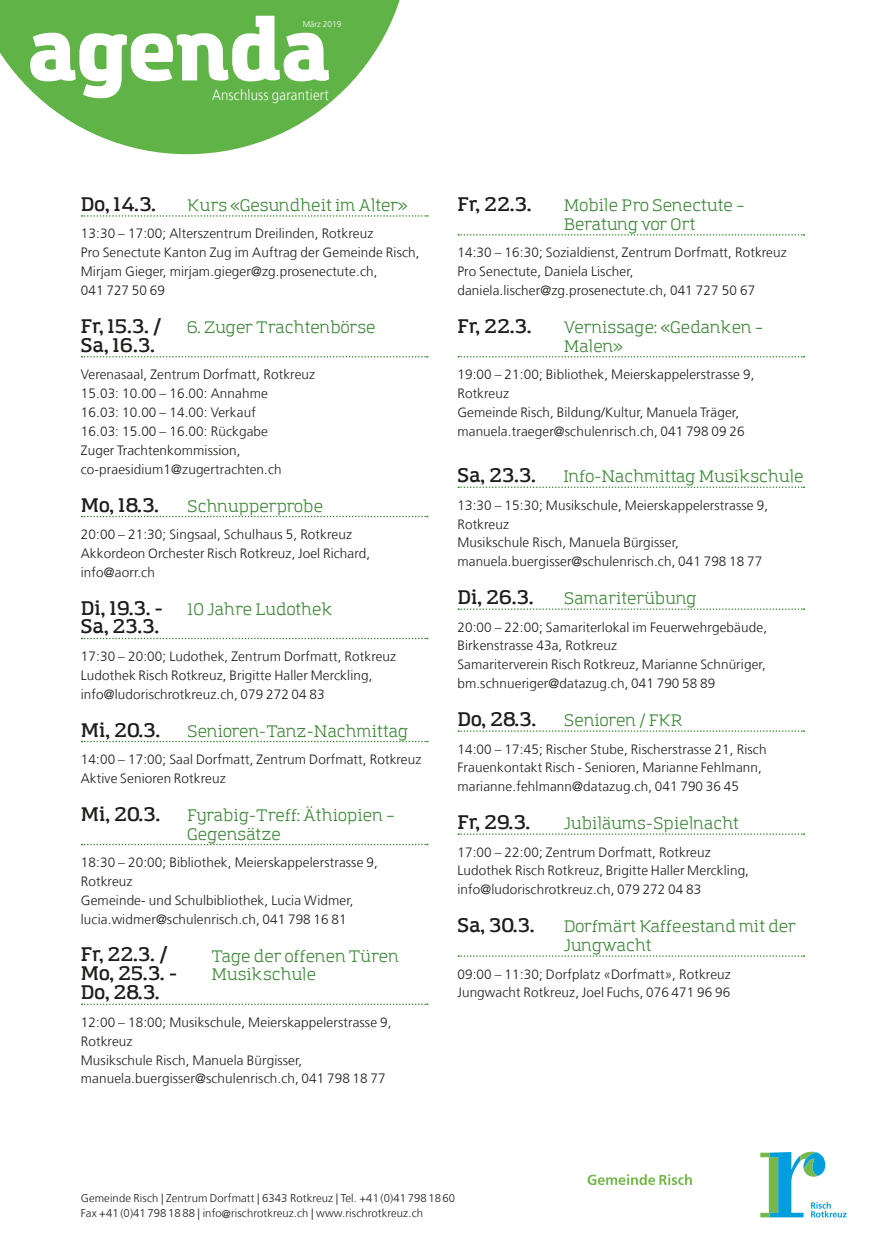
<style>
.page{position:relative;width:885px;height:1259px;background:#fff}
.page>*{position:absolute;margin:0;border:0;box-sizing:border-box;transform-origin:0 0}
.t1{font:900 84px "Amazing Grotesk";color:#fff}
.t2{font:600 19.5px "Amazing Grotesk";letter-spacing:.01em;color:#1d1d1b}
.t3{font:16.5px/18.9px "Amazing Grotesk";letter-spacing:.01em;color:#3e8638}
.t4{font:300 14.7px "Frutiger LT Com";letter-spacing:.015em;color:#fff;scale:.9 1}
.t5{font:300 13.5px/18.9px "Frutiger LT Com";letter-spacing:.01em;color:#1d1d1b}
.t6{font:300 11.25px/15px "Frutiger LT Com";letter-spacing:.01em;color:#1d1d1b}
.t7{font:300 8.4px "Frutiger";color:#fff}
.s1{font-weight:600;font-size:19.5px;color:#1d1d1b}
</style>
<div class="page">
<svg style="left:0;top:0;width:400px;height:154px;fill:#60b346"></svg>
<svg style="left:458px;top:234px;width:346px;height:2px"></svg>
<svg style="left:458px;top:356px;width:346px;height:1px"></svg>
<svg style="left:458px;top:486px;width:346px;height:2px"></svg>
<svg style="left:458px;top:608px;width:346px;height:2px"></svg>
<svg style="left:458px;top:730px;width:346px;height:2px"></svg>
<svg style="left:458px;top:833px;width:346px;height:2px"></svg>
<svg style="left:458px;top:955px;width:346px;height:2px"></svg>
<svg style="left:82px;top:215px;width:346px;height:2px"></svg>
<svg style="left:82px;top:356px;width:346px;height:1px"></svg>
<svg style="left:82px;top:516px;width:346px;height:1px"></svg>
<svg style="left:82px;top:638px;width:346px;height:1px"></svg>
<svg style="left:82px;top:741px;width:346px;height:1px"></svg>
<svg style="left:82px;top:844px;width:346px;height:1px"></svg>
<svg style="left:82px;top:1003px;width:346px;height:2px"></svg>
<svg style="left:760px;top:1151px;width:86px;height:66px"></svg>
<svg style="left:587px;top:1174px;width:104px;height:11px"></svg>
<h1 class="t1" style="left:28px;top:-3px;width:304px">agenda</h1>
<p class="t7" style="left:303px;top:19px;width:40px">März 2019</p>
<p class="t4" style="left:212px;top:87px;width:131px">Anschluss garantiert</p>
<h2 class="t2" style="left:81px;top:192px;width:77px">Do, 14.3.</h2>
<p class="t3" style="left:187px;top:196px;width:221px">Kurs «Gesundheit im Alter»</p>
<p class="t5" style="left:81px;top:224px;width:340px">13:30 – 17:00; Alterszentrum Dreilinden, Rotkreuz<br>Pro Senectute Kanton Zug im Auftrag der Gemeinde Risch, Mirjam Gieger, mirjam.gieger@zg.prosenectute.ch,<br>041 727 50 69</p>
<h2 class="t2" style="left:81px;top:314px;width:82px">Fr, 15.3. /</h2>
<p class="t3" style="left:187px;top:318px;width:190px">6. Zuger Trachtenbörse</p>
<h2 class="t2" style="left:81px;top:333px;width:76px">Sa, 16.3.</h2>
<p class="t5" style="left:81px;top:365px;width:236px">Verenasaal, Zentrum Dorfmatt, Rotkreuz<br>15.03: 10.00 – 16.00: Annahme<br>16.03: 10.00 – 14.00: Verkauf<br>16.03: 15.00 – 16.00: Rückgabe<br>Zuger Trachtenkommission, co-praesidium1@zugertrachten.ch</p>
<h2 class="t2" style="left:81px;top:493px;width:80px">Mo, 18.3.</h2>
<p class="t3" style="left:187px;top:496px;width:137px">Schnupperprobe</p>
<p class="t5" style="left:81px;top:525px;width:291px">20:00 – 21:30; Singsaal, Schulhaus 5, Rotkreuz<br>Akkordeon Orchester Risch Rotkreuz, Joel Richard, info@aorr.ch</p>
<p class="t3" style="left:81px;top:600px;width:253px"><span class="s1">Di, 19.3. -</span> 10 Jahre Ludothek</p>
<h2 class="t2" style="left:81px;top:614px;width:80px">Sa, 23.3.</h2>
<p class="t5" style="left:81px;top:647px;width:317px">17:30 – 20:00; Ludothek, Zentrum Dorfmatt, Rotkreuz<br>Ludothek Risch Rotkreuz, Brigitte Haller Merckling, info@ludorischrotkreuz.ch, 079 272 04 83</p>
<h2 class="t2" style="left:81px;top:717px;width:81px">Mi, 20.3.</h2>
<p class="t3" style="left:187px;top:721px;width:222px">Senioren-Tanz-Nachmittag</p>
<p class="t5" style="left:81px;top:750px;width:342px">14:00 – 17:00; Saal Dorfmatt, Zentrum Dorfmatt, Rotkreuz<br>Aktive Senioren Rotkreuz</p>
<h2 class="t2" style="left:81px;top:802px;width:81px">Mi, 20.3.</h2>
<p class="t3" style="left:187px;top:806px;width:209px">Fyrabig-Treff: Äthiopien –<br>Gegensätze</p>
<p class="t5" style="left:81px;top:853px;width:298px">18:30 – 20:00; Bibliothek, Meierskappelerstrasse 9, Rotkreuz<br>Gemeinde- und Schulbibliothek, Lucia Widmer, lucia.widmer@schulenrisch.ch, 041 798 16 81</p>
<h2 class="t2" style="left:81px;top:942px;width:88px">Fr, 22.3. /</h2>
<p class="t3" style="left:211px;top:946px;width:189px">Tage der offenen Türen</p>
<h2 class="t2" style="left:81px;top:961px;width:98px">Mo, 25.3. -</h2>
<p class="t3" style="left:211px;top:965px;width:106px">Musikschule</p>
<h2 class="t2" style="left:81px;top:980px;width:81px">Do, 28.3.</h2>
<p class="t5" style="left:81px;top:1012px;width:312px">12:00 – 18:00; Musikschule, Meierskappelerstrasse 9, Rotkreuz<br>Musikschule Risch, Manuela Bürgisser, manuela.buergisser@schulenrisch.ch, 041 798 18 77</p>
<h2 class="t2" style="left:457px;top:192px;width:76px">Fr, 22.3.</h2>
<p class="t3" style="left:563px;top:196px;width:183px">Mobile Pro Senectute –<br>Beratung vor Ort</p>
<p class="t5" style="left:457px;top:243px;width:331px">14:30 – 16:30; Sozialdienst, Zentrum Dorfmatt, Rotkreuz<br>Pro Senectute, Daniela Lischer, daniela.lischer@zg.prosenectute.ch, 041 727 50 67</p>
<h2 class="t2" style="left:457px;top:314px;width:76px">Fr, 22.3.</h2>
<p class="t3" style="left:563px;top:318px;width:202px">Vernissage: «Gedanken –<br>Malen»</p>
<p class="t5" style="left:457px;top:365px;width:298px">19:00 – 21:00; Bibliothek, Meierskappelerstrasse 9, Rotkreuz<br>Gemeinde Risch, Bildung/Kultur, Manuela Träger, manuela.traeger@schulenrisch.ch, 041 798 09 26</p>
<h2 class="t2" style="left:457px;top:463px;width:80px">Sa, 23.3.</h2>
<p class="t3" style="left:564px;top:467px;width:241px">Info-Nachmittag Musikschule</p>
<p class="t5" style="left:457px;top:495px;width:312px">13:30 – 15:30; Musikschule, Meierskappelerstrasse 9, Rotkreuz<br>Musikschule Risch, Manuela Bürgisser, manuela.buergisser@schulenrisch.ch, 041 798 18 77</p>
<h2 class="t2" style="left:457px;top:585px;width:78px">Di, 26.3.</h2>
<p class="t3" style="left:564px;top:589px;width:134px">Samariterübung</p>
<p class="t5" style="left:457px;top:617px;width:311px">20:00 – 22:00; Samariterlokal im Feuerwehrgebäude, Birkenstrasse 43a, Rotkreuz<br>Samariterverein Risch Rotkreuz, Marianne Schnüriger, bm.schnueriger@datazug.ch, 041 790 58 89</p>
<h2 class="t2" style="left:457px;top:707px;width:81px">Do, 28.3.</h2>
<p class="t3" style="left:564px;top:711px;width:120px">Senioren / FKR</p>
<p class="t5" style="left:457px;top:739px;width:310px">14:00 – 17:45; Rischer Stube, Rischerstrasse 21, Risch<br>Frauenkontakt Risch - Senioren, Marianne Fehlmann, marianne.fehlmann@datazug.ch, 041 790 36 45</p>
<h2 class="t2" style="left:457px;top:810px;width:75px">Fr, 29.3.</h2>
<p class="t3" style="left:564px;top:814px;width:176px">Jubiläums-Spielnacht</p>
<p class="t5" style="left:457px;top:842px;width:293px">17:00 – 22:00; Zentrum Dorfmatt, Rotkreuz<br>Ludothek Risch Rotkreuz, Brigitte Haller Merckling, info@ludorischrotkreuz.ch, 079 272 04 83</p>
<h2 class="t2" style="left:457px;top:913px;width:79px">Sa, 30.3.</h2>
<p class="t3" style="left:563px;top:917px;width:233px">Dorfmärt Kaffeestand mit der<br>Jungwacht</p>
<p class="t5" style="left:457px;top:964px;width:275px">09:00 – 11:30; Dorfplatz «Dorfmatt», Rotkreuz<br>Jungwacht Rotkreuz, Joel Fuchs, 076 471 96 96</p>
<p class="t6" style="left:81px;top:1190px;width:376px">Gemeinde Risch | Zentrum Dorfmatt | 6343 Rotkreuz | Tel. +41 (0)41 798 18 60<br>Fax +41 (0)41 798 18 88 | info@rischrotkreuz.ch | www.rischrotkreuz.ch</p>
</div>
